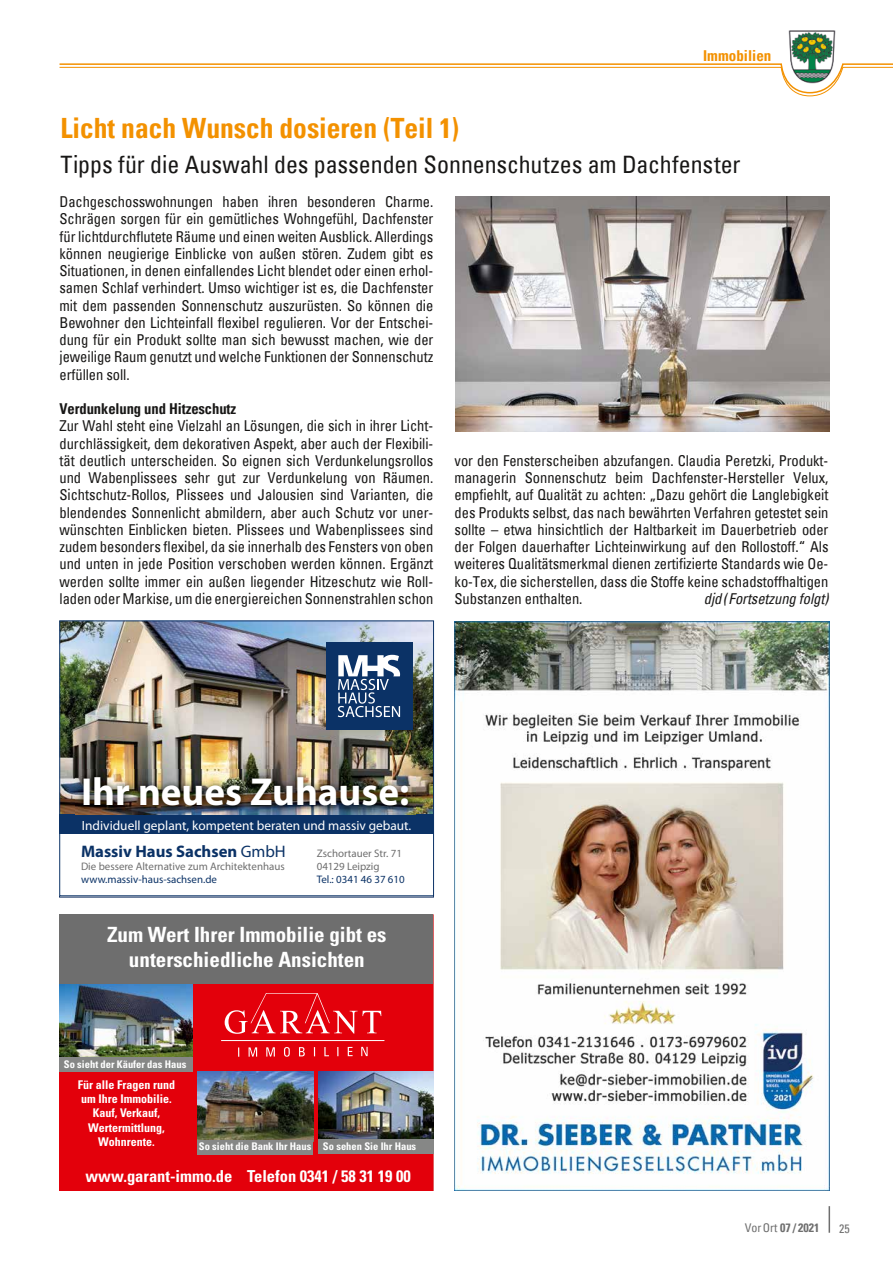
<style>
.page{position:relative;width:893px;height:1263px;background:#fff}
.page>*{position:absolute;margin:0;border:0;box-sizing:border-box;transform-origin:0 0}
.t1{font:700 39.15px "Myriad Pro";color:#fff}
.t2{font:700 condensed 27.9px "Univers";color:#f39100}
.t3{font:condensed 24px "Univers";letter-spacing:-.005em;color:#181716}
.t4{font:700 condensed 21px/25.2px "Univers";color:#fff;text-align:center}
.t5{font:700 16.65px "Myriad Pro";color:#0b3266}
.t6{font:700 condensed 16.5px "Univers";color:#fff}
.t7{font:condensed 15px/17.2px "Univers";letter-spacing:-.005em;color:#181716;text-align:justify}
.t8{font:700 condensed 15px "Univers";letter-spacing:-.005em;color:#181716}
.t9{font:italic condensed 15px "Univers";letter-spacing:-.005em;color:#181716}
.t10{font:700 condensed 15px "Univers";color:#f39100}
.t11{font:700 condensed 13.5px/16.2px "Univers";color:#181716}
.t12{font:13.35px "Myriad Pro";color:#fff}
.t13{font:700 condensed 12px/14.4px "Univers";color:#fff;text-align:center}
.t14{font:700 condensed 12px "Univers";color:#6e6e6e}
.t15{font:condensed 12px "Univers";color:#6e6e6e}
.t16{font:10.95px/13px "Myriad Pro";color:#6e6e6e}
.t17{font:10.95px "Myriad Pro";color:#0b3266}
.t18{font:700 condensed 10.5px "Univers";color:#fff}
.s1{font-weight:400}
</style>
<div class="page">
<svg style="left:829px;top:1206px;width:1px;height:27px"></svg>
<img style="left:788px;top:30px;width:47px;height:33px">
<svg style="left:59px;top:63px;width:834px;height:33px"></svg>
<img style="left:62px;top:623px;width:370px;height:191px">
<div style="left:60px;top:814px;width:374px;height:21px;background:#0b3266"></div>
<div style="left:326px;top:642px;width:86px;height:88px;background:#0b3266"></div>
<svg style="left:338px;top:655px;width:62px;height:62px"></svg>
<img style="left:76px;top:770px;width:340px;height:44px">
<div style="left:60px;top:621px;width:374px;height:275px;border:1px solid #0b3266"></div>
<img style="left:455px;top:621px;width:374px;height:570px">
<div style="left:60px;top:980px;width:373px;height:211px;background:#e3000b"></div>
<img style="left:318px;top:1071px;width:115px;height:68px">
<div style="left:318px;top:1139px;width:115px;height:15px;background:#868786"></div>
<img style="left:60px;top:983px;width:133px;height:74px">
<div style="left:60px;top:914px;width:373px;height:69px;background:#6e6e6e"></div>
<div style="left:60px;top:1057px;width:133px;height:15px;background:#868786"></div>
<hr style="left:221px;top:1040px;width:163px;height:1px;background:#fff">
<svg style="left:225px;top:993px;width:156px;height:41px"></svg>
<hr style="left:266px;top:993px;width:51px;height:1px;background:#fff">
<svg style="left:249px;top:1047px;width:8px;height:10px"></svg>
<svg style="left:266px;top:1047px;width:9px;height:9px"></svg>
<svg style="left:284px;top:1047px;width:6px;height:10px"></svg>
<svg style="left:299px;top:1047px;width:6px;height:9px"></svg>
<svg style="left:324px;top:1047px;width:5px;height:9px"></svg>
<svg style="left:348px;top:1047px;width:5px;height:9px"></svg>
<svg style="left:361px;top:1047px;width:7px;height:9px"></svg>
<img style="left:198px;top:1071px;width:115px;height:68px">
<div style="left:198px;top:1139px;width:115px;height:15px;background:#868786"></div>
<img style="left:455px;top:196px;width:374px;height:235px">
<p class="t10" style="left:703px;top:46px;width:70px">Immobilien</p>
<h2 class="t2" style="left:60px;top:111px;width:400px">Licht nach Wunsch dosieren (Teil 1)</h2>
<h3 class="t3" style="left:60px;top:148px;width:682px">Tipps für die Auswahl des passenden Sonnenschutzes am Dachfenster</h3>
<p class="t7" style="left:60px;top:193px;width:375px">Dachgeschosswohnungen haben ihren besonderen Charme.<br>Schrägen sorgen für ein gemütliches Wohngefühl, Dachfenster für lichtdurchflutete Räume und einen weiten Ausblick. Allerdings können neugierige Einblicke von außen stören. Zudem gibt es Situationen, in denen einfallendes Licht blendet oder einen erhol&shy;samen Schlaf verhindert. Umso wichtiger ist es, die Dachfenster mit dem passenden Sonnenschutz auszurüsten. So können die Bewohner den Lichteinfall flexibel regulieren. Vor der Entschei&shy;dung für ein Produkt sollte man sich bewusst machen, wie der jeweilige Raum genutzt und welche Funktionen der Sonnenschutz erfüllen soll.</p>
<p class="t8" style="left:60px;top:399px;width:178px">Verdunkelung und Hitzeschutz</p>
<p class="t7" style="left:60px;top:417px;width:375px">Zur Wahl steht eine Vielzahl an Lösungen, die sich in ihrer Licht&shy;durchlässigkeit, dem dekorativen Aspekt, aber auch der Flexibili&shy;tät deutlich unterscheiden. So eignen sich Verdunkelungsrollos und Wabenplissees sehr gut zur Verdunkelung von Räumen.<br>Sichtschutz-Rollos, Plissees und Jalousien sind Varianten, die blendendes Sonnenlicht abmildern, aber auch Schutz vor uner&shy;wünschten Einblicken bieten. Plissees und Wabenplissees sind zudem besonders flexibel, da sie innerhalb des Fensters von oben und unten in jede Position verschoben werden können. Ergänzt werden sollte immer ein außen liegender Hitzeschutz wie Roll&shy;laden oder Markise, um die energiereichen Sonnenstrahlen schon</p>
<p class="t7" style="left:455px;top:451px;width:375px">vor den Fensterscheiben abzufangen. Claudia Peretzki, Produkt&shy;managerin Sonnenschutz beim Dachfenster-Hersteller Velux, empfiehlt, auf Qualität zu achten: „Dazu gehört die Langlebigkeit des Produkts selbst, das nach bewährten Verfahren getestet sein sollte – etwa hinsichtlich der Haltbarkeit im Dauerbetrieb oder der Folgen dauerhafter Lichteinwirkung auf den Rollostoff.“ Als weiteres Qualitätsmerkmal dienen zertifizierte Standards wie Oe&shy;ko-Tex, die sicherstellen, dass die Stoffe keine schadstoffhaltigen Substanzen enthalten.</p>
<p class="t11" style="left:174px;top:560px;width:208px">Qualifizierte Beratung und Betreuung, von der Bewertung bis zum Verkauf.</p>
<p class="t9" style="left:704px;top:589px;width:126px">djd (Fortsetzung folgt)</p>
<h1 class="t1" style="left:81px;top:767px;width:330px">Ihr neues Zuhause:</h1>
<p class="t12" style="left:82px;top:817px;width:331px">Individuell geplant, kompetent beraten und massiv gebaut.</p>
<p class="t5" style="left:81px;top:840px;width:206px">Massiv Haus Sachsen <span class="s1">GmbH</span></p>
<p class="t16" style="left:81px;top:859px;width:205px">Die bessere Alternative zum Architektenhaus</p>
<p class="t16" style="left:317px;top:847px;width:87px">Zschortauer Str. 71<br>04129 Leipzig</p>
<p class="t17" style="left:81px;top:873px;width:137px">www.massiv-haus-sachsen.de</p>
<p class="t17" style="left:317px;top:873px;width:90px">Tel.: 0341 46 37 610</p>
<h3 class="t4" style="left:107px;top:922px;width:281px">Zum Wert Ihrer Immobilie gibt es unterschiedliche Ansichten</h3>
<p class="t18" style="left:64px;top:1057px;width:124px">So sieht der Käufer das Haus</p>
<p class="t13" style="left:78px;top:1077px;width:99px">Für alle Fragen rund um Ihre Immobilie.<br>Kauf, Verkauf,<br>Wertermittlung,<br>Wohnrente.</p>
<p class="t18" style="left:199px;top:1140px;width:114px">So sieht die Bank Ihr Haus</p>
<p class="t18" style="left:323px;top:1139px;width:95px">So sehen Sie Ihr Haus</p>
<p class="t6" style="left:85px;top:1166px;width:327px">www.garant-immo.de Telefon 0341 / 58 31 19 00</p>
<p class="t14" style="left:745px;top:1221px;width:76px"><span class="s1">VorOrt</span> 07 / 2021</p>
<p class="t15" style="left:839px;top:1221px;width:12px">25</p>
</div>
